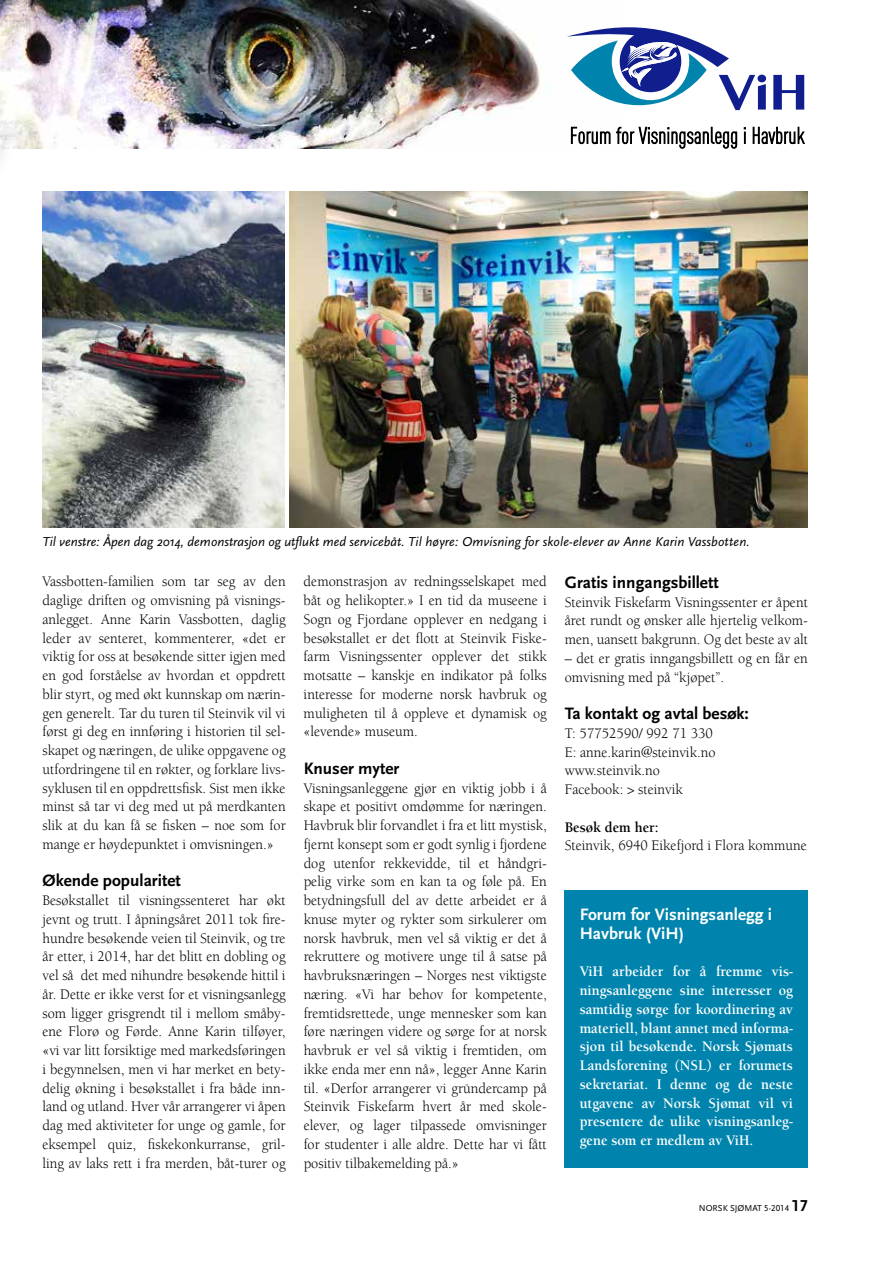
<style>
.page{position:relative;width:893px;height:1263px;background:#fff}
.page>*{position:absolute;margin:0;border:0;box-sizing:border-box;transform-origin:0 0}
.t1{font:700 17.25px "Scala Sans";color:#000}
.t2{font:700 17.25px/18.8px "Scala Sans";color:#fff}
.t3{font:15px/18.8px "Berkeley";color:#000;text-align:justify;scale:.95 1}
.t4{font:700 15px/18.8px "Berkeley";color:#fff;text-align:justify;scale:.95 1}
.t5{font:700 15px "Berkeley";color:#000;scale:.95 1}
.t6{font:italic 13.5px "Scala Sans";color:#000}
.t7{font:9px "Scala Sans";color:#000}
.s1{font-family:"Scala Sans Caps"}
.s2{font-family:"Scala Sans Figures";font-weight:700;font-size:16.5px}
</style>
<div class="page">
<div style="left:565px;top:890px;width:243px;height:277px;background:#0084ad"></div>
<img style="left:289px;top:191px;width:519px;height:336px">
<img style="left:43px;top:191px;width:242px;height:336px">
<img style="left:0;top:0;width:622px;height:149px">
<svg style="left:567px;top:17px;width:199px;height:98px"></svg>
<svg style="left:773px;top:75px;width:31px;height:35px"></svg>
<svg style="left:571px;top:127px;width:39px;height:17px"></svg>
<svg style="left:616px;top:127px;width:121px;height:22px"></svg>
<svg style="left:744px;top:128px;width:2px;height:16px"></svg>
<svg style="left:753px;top:127px;width:52px;height:17px"></svg>
<p class="t6" style="left:43px;top:534px;width:709px">Til venstre: Åpen dag 2014, demonstrasjon og utflukt med servicebåt. Til høyre: Omvisning for skole-elever av Anne Karin Vassbotten.</p>
<p class="t3" style="left:43px;top:572px;width:257px">Vassbotten-familien som tar seg av den daglige driften og omvisning på visnings&shy;anlegget. Anne Karin Vassbotten, daglig leder av senteret, kommenterer, «det er viktig for oss at besøkende sitter igjen med en god forståelse av hvordan et oppdrett blir styrt, og med økt kunnskap om nærin&shy;gen generelt. Tar du turen til Steinvik vil vi først gi deg en innføring i historien til sel&shy;skapet og næringen, de ulike oppgavene og utfordringene til en røkter, og forklare livs&shy;syklusen til en oppdrettsfisk. Sist men ikke minst så tar vi deg med ut på merdkanten slik at du kan få se fisken – noe som for mange er høydepunktet i omvisningen.»</p>
<p class="t1" style="left:43px;top:871px;width:140px">Økende popularitet</p>
<p class="t3" style="left:43px;top:891px;width:257px">Besøkstallet til visningssenteret har økt jevnt og trutt. I åpningsåret 2011 tok fire&shy;hundre besøkende veien til Steinvik, og tre år etter, i 2014, har det blitt en dobling og vel så det med nihundre besøkende hittil i år. Dette er ikke verst for et visningsanlegg som ligger grisgrendt til i mellom småby&shy;ene Florø og Førde. Anne Karin tilføyer, «vi var litt forsiktige med markedsføringen i begynnelsen, men vi har merket en bety&shy;delig økning i besøkstallet i fra både inn&shy;land og utland. Hver vår arrangerer vi åpen dag med aktiviteter for unge og gamle, for eksempel quiz, fiskekonkurranse, gril&shy;ling av laks rett i fra merden, båt-turer og</p>
<p class="t3" style="left:304px;top:572px;width:257px">demonstrasjon av redningsselskapet med båt og helikopter.» I en tid da museene i Sogn og Fjordane opplever en nedgang i besøkstallet er det flott at Steinvik Fiske&shy;farm Visningssenter opplever det stikk motsatte – kanskje en indikator på folks interesse for moderne norsk havbruk og muligheten til å oppleve et dynamisk og «levende» museum.</p>
<p class="t1" style="left:304px;top:759px;width:97px">Knuser myter</p>
<p class="t3" style="left:304px;top:779px;width:257px">Visningsanleggene gjør en viktig jobb i å skape et positivt omdømme for næringen.<br>Havbruk blir forvandlet i fra et litt mystisk, fjernt konsept som er godt synlig i fjordene dog utenfor rekkevidde, til et håndgri&shy;pelig virke som en kan ta og føle på. En betydningsfull del av dette arbeidet er å knuse myter og rykter som sirkulerer om norsk havbruk, men vel så viktig er det å rekruttere og motivere unge til å satse på havbruksnæringen – Norges nest viktigste næring. «Vi har behov for kompetente, fremtidsrettede, unge mennesker som kan føre næringen videre og sørge for at norsk havbruk er vel så viktig i fremtiden, om ikke enda mer enn nå», legger Anne Karin til. «Derfor arrangerer vi gründercamp på Steinvik Fiskefarm hvert år med skole&shy;elever, og lager tilpassede omvisninger for studenter i alle aldre. Dette har vi fått positiv tilbakemelding på.»</p>
<p class="t1" style="left:565px;top:573px;width:155px">Gratis inngangsbillett</p>
<p class="t3" style="left:565px;top:593px;width:257px">Steinvik Fiskefarm Visningssenter er åpent året rundt og ønsker alle hjertelig velkom&shy;men, uansett bakgrunn. Og det beste av alt</p>
<p class="t3" style="left:565px;top:649px;width:257px">– det er gratis inngangsbillett og en får en omvisning med på “kjøpet”.</p>
<p class="t1" style="left:565px;top:704px;width:186px">Ta kontakt og avtal besøk:</p>
<p class="t3" style="left:565px;top:724px;width:160px;text-align:left">T: 57752590/ 992 71 330<br>E: anne.karin@steinvik.no www.steinvik.no<br>Facebook: &gt; steinvik</p>
<p class="t5" style="left:565px;top:819px;width:100px">Besøk dem her:</p>
<p class="t3" style="left:565px;top:836px;width:256px">Steinvik, 6940 Eikefjord i Flora kommune</p>
<p class="t2" style="left:580px;top:905px;width:194px">Forum for Visningsanlegg i<br>Havbruk (ViH)</p>
<p class="t4" style="left:580px;top:962px;width:226px">ViH arbeider for å fremme vis&shy;ningsanleggene sine interesser og samtidig sørge for koordinering av materiell, blant annet med informa&shy;sjon til besøkende. Norsk Sjømats Landsforening (NSL) er forumets sekretariat. I denne og de neste utgavene av Norsk Sjømat vil vi presentere de ulike visningsanleg&shy;gene som er medlem av ViH.</p>
<p class="t7" style="left:699px;top:1203px;width:111px">NORSK SJØMAT <span class="s1">5-2014</span> <span class="s2">17</span></p>
</div>
